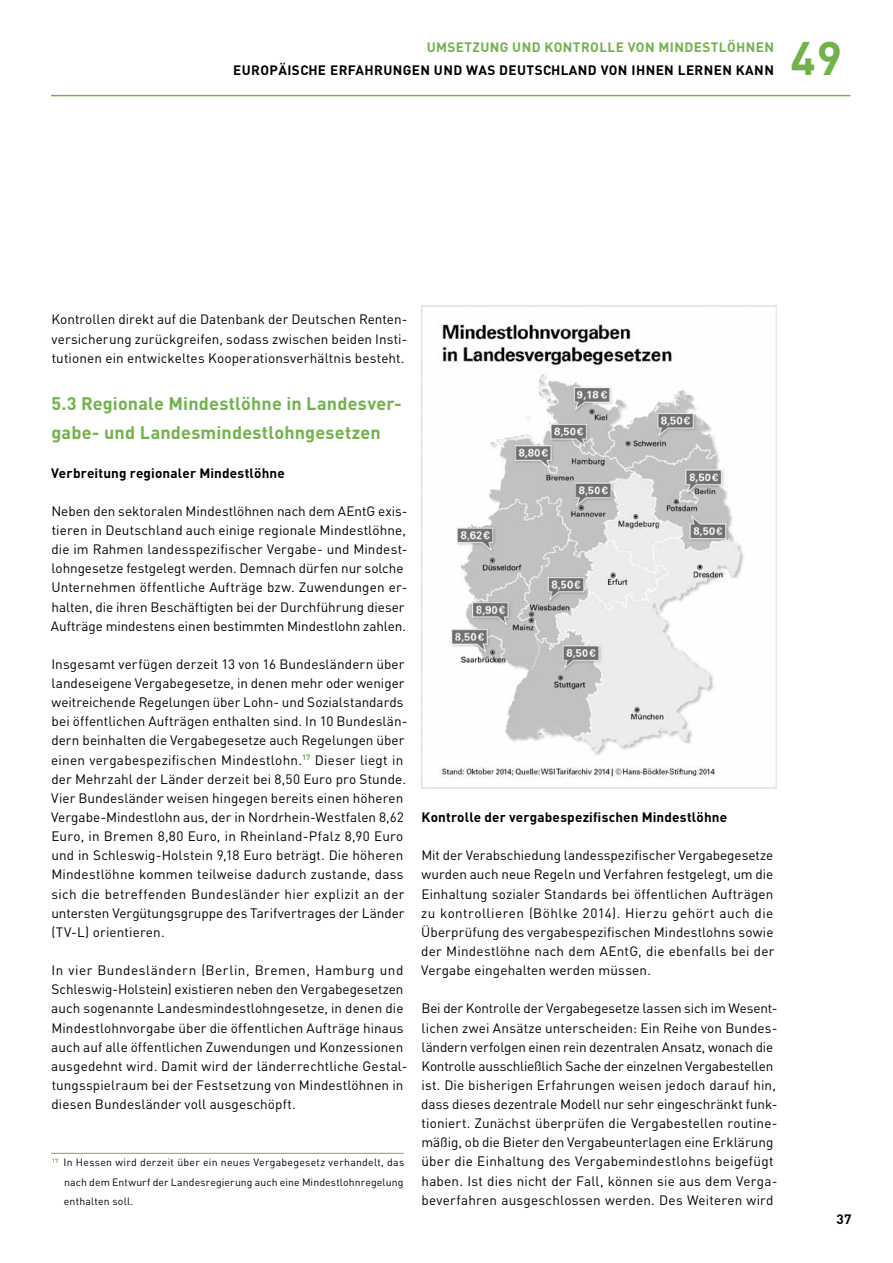
<style>
.page{position:relative;width:893px;height:1263px;background:#fff}
.page>*{position:absolute;margin:0;border:0;box-sizing:border-box;transform-origin:0 0}
.t1{font:700 46.5px "DIN";color:#72b24b}
._3_Zwischenüberschri{font:700 18px/28.5px "DIN";letter-spacing:.01em;color:#72b24b}
._2_Fließtext{font:13.5px/19.2px "DIN";letter-spacing:.01em;color:#000}
._2_Fließtext_Bold{font:700 13.5px "DIN";letter-spacing:.015em;color:#000}
.t2{font:700 13.5px "DIN";letter-spacing:.03em;color:#72b24b}
._2_Fließtext-2{font:10.5px/19.2px "DIN";letter-spacing:.01em;color:#000;text-align:justify}
</style>
<div class="page">
<hr style="left:51px;top:95px;width:799px;height:1px;background:#72b24b">
<hr style="left:51px;top:1153px;width:353px;height:1px;background:#72b24b">
<img style="left:422px;top:306px;width:354px;height:482px">
<p class="t2" style="left:427px;top:38px;width:349px">UMSETZUNG UND KONTROLLE VON MINDESTLÖHNEN</p>
<p class="_2_Fließtext_Bold" style="left:233px;top:61px;width:542px">EUROPÄISCHE ERFAHRUNGEN UND WAS DEUTSCHLAND VON IHNEN LERNEN KANN</p>
<h1 class="t1" style="left:790px;top:27px;width:53px">49</h1>
<p class="_2_Fließtext" style="left:51px;top:309px;width:358px;text-align:justify">Kontrollen direkt auf die Datenbank der Deutschen Renten&shy;versicherung zurückgreifen, sodass zwischen beiden Insti&shy;tutionen ein entwickeltes Kooperationsverhältnis besteht.</p>
<p class="_3_Zwischenüberschri" style="left:51px;top:389px;width:352px">5.3 Regionale Mindestlöhne in Landesver&shy;gabe- und Landesmindestlohngesetzen</p>
<p class="_2_Fließtext_Bold" style="left:51px;top:464px;width:235px">Verbreitung regionaler Mindestlöhne</p>
<p class="_2_Fließtext" style="left:51px;top:501px;width:358px">Neben den sektoralen Mindestlöhnen nach dem AEntG exis&shy;tieren in Deutschland auch einige regionale Mindestlöhne, die im Rahmen landesspezifischer Vergabe- und Mindest&shy;lohngesetze festgelegt werden. Demnach dürfen nur solche Unternehmen öffentliche Aufträge bzw. Zuwendungen er&shy;halten, die ihren Beschäftigten bei der Durchführung dieser Aufträge mindestens einen bestimmten Mindestlohn zahlen.</p>
<p class="_2_Fließtext" style="left:51px;top:654px;width:358px">Insgesamt verfügen derzeit 13 von 16 Bundesländern über landeseigene Vergabegesetze, in denen mehr oder weniger weitreichende Regelungen über Lohn- und Sozialstandards bei öffentlichen Aufträgen enthalten sind. In 10 Bundeslän&shy;dern beinhalten die Vergabegesetze auch Regelungen über einen vergabespezifischen Mindestlohn.<sup>17</sup> Dieser liegt in der Mehrzahl der Länder derzeit bei 8,50 Euro pro Stunde.<br>Vier Bundesländer weisen hingegen bereits einen höheren Vergabe-Mindestlohn aus, der in Nordrhein-Westfalen 8,62<br>Euro, in Bremen 8,80 Euro, in Rheinland-Pfalz 8,90 Euro und in Schleswig-Holstein 9,18 Euro beträgt. Die höheren Mindestlöhne kommen teilweise dadurch zustande, dass sich die betreffenden Bundesländer hier explizit an der untersten Vergütungsgruppe des Tarifvertrages der Länder (TV-L) orientieren.</p>
<p class="_2_Fließtext" style="left:51px;top:960px;width:358px">In vier Bundesländern (Berlin, Bremen, Hamburg und Schleswig-Holstein) existieren neben den Vergabegesetzen auch sogenannte Landesmindestlohngesetze, in denen die Mindestlohnvorgabe über die öffentlichen Aufträge hinaus auch auf alle öffentlichen Zuwendungen und Konzessionen ausgedehnt wird. Damit wird der länderrechtliche Gestal&shy;tungsspielraum bei der Festsetzung von Mindestlöhnen in diesen Bundesländer voll ausgeschöpft.</p>
<p class="_2_Fließtext-2" style="left:64px;top:1153px;width:342px;text-indent:-12px"><sup>17</sup> In Hessen wird derzeit über ein neues Vergabegesetz verhandelt, das nach dem Entwurf der Landesregierung auch eine Mindestlohnregelung enthalten soll.</p>
<p class="_2_Fließtext_Bold" style="left:422px;top:808px;width:307px">Kontrolle der vergabespezifischen Mindestlöhne</p>
<p class="_2_Fließtext" style="left:421px;top:845px;width:355px;text-align:justify">Mit der Verabschiedung landesspezifischer Vergabegesetze wurden auch neue Regeln und Verfahren festgelegt, um die Einhaltung sozialer Standards bei öffentlichen Aufträgen zu kontrollieren (Böhlke 2014). Hierzu gehört auch die Überprüfung des vergabespezifischen Mindestlohns sowie der Mindestlöhne nach dem AEntG, die ebenfalls bei der Vergabe eingehalten werden müssen.</p>
<p class="_2_Fließtext" style="left:421px;top:998px;width:358px">Bei der Kontrolle der Vergabegesetze lassen sich im Wesent&shy;lichen zwei Ansätze unterscheiden: Ein Reihe von Bundes&shy;ländern verfolgen einen rein dezentralen Ansatz, wonach die Kontrolle ausschließlich Sache der einzelnen Vergabestellen ist. Die bisherigen Erfahrungen weisen jedoch darauf hin, dass dieses dezentrale Modell nur sehr eingeschränkt funk&shy;tioniert. Zunächst überprüfen die Vergabestellen routine&shy;mäßig, ob die Bieter den Vergabeunterlagen eine Erklärung über die Einhaltung des Vergabemindestlohns beigefügt haben. Ist dies nicht der Fall, können sie aus dem Verga&shy;beverfahren ausgeschlossen werden. Des Weiteren wird</p>
<p class="_2_Fließtext_Bold" style="left:836px;top:1210px;width:17px">37</p>
</div>
